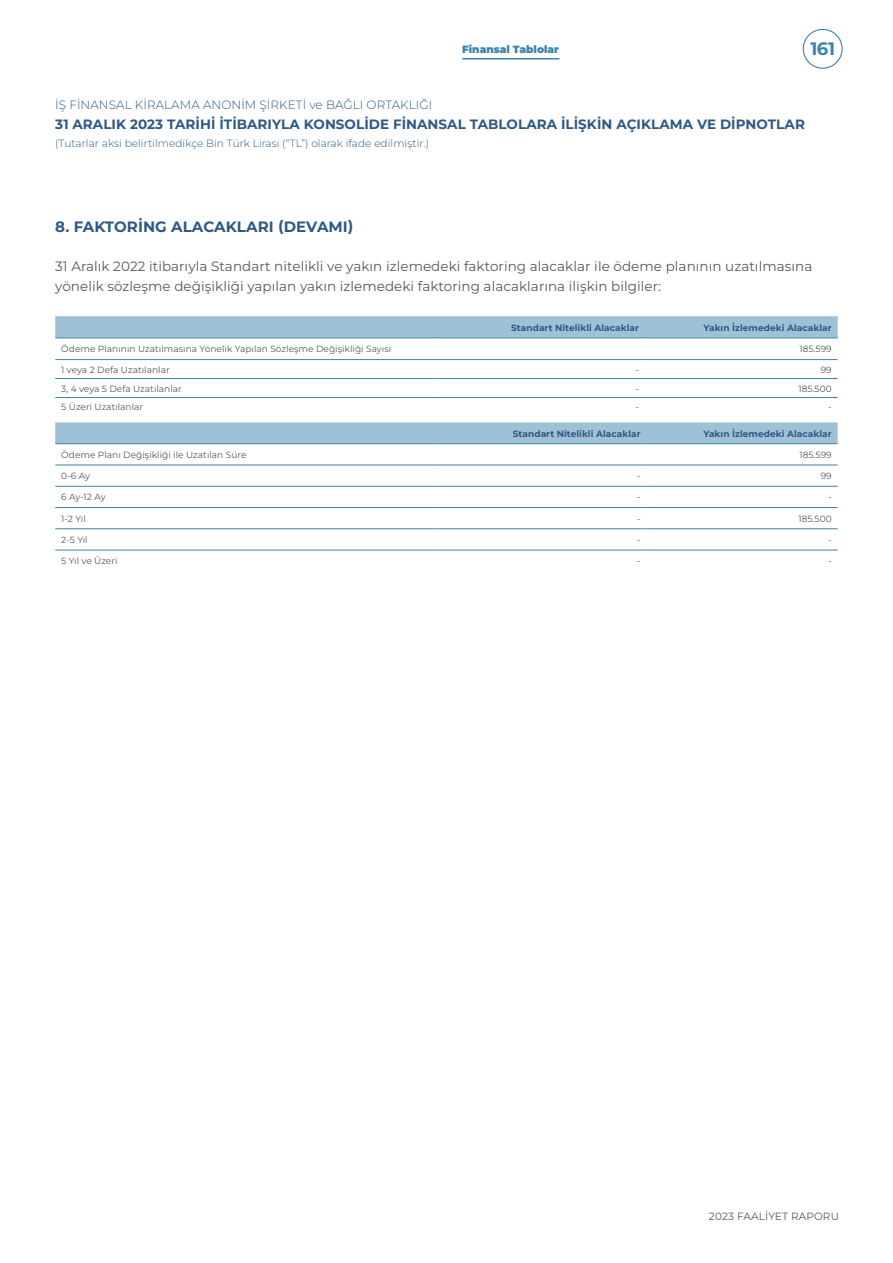
<style>
.page{position:relative;width:893px;height:1263px;background:#fff}
.page>*{position:absolute;margin:0;border:0;box-sizing:border-box;transform-origin:0 0}
.t1{font:700 18px "Montserrat";color:#3c84ab}
.t2{font:700 15px "Montserrat";letter-spacing:.005em;color:#2e5985}
.t3{font:13.5px/19.5px "Montserrat";letter-spacing:.005em;color:#575756}
.t4{font:700 13.5px "Montserrat";letter-spacing:.005em;color:#2e5985}
.t5{font:300 12px "Montserrat";letter-spacing:.005em;color:#2e5985}
.t6{font:300 10.5px "Montserrat";letter-spacing:.005em;color:#2e5985}
.t7{font:10.5px "Montserrat";letter-spacing:.01em;color:#575756}
.t8{font:900 10.5px "Montserrat";color:#3c84ab}
.t9{font:9px "Montserrat";letter-spacing:.005em;color:#575756}
.t10{font:700 9px "Montserrat";letter-spacing:.005em;color:#2e5985}
</style>
<div class="page">
<div style="left:803px;top:29px;width:40px;height:40px;border:1px solid #3c84ab;border-radius:50%"></div>
<hr style="left:462px;top:58px;width:97px;height:2px;background:#3c84ab">
<svg style="left:55px;top:316px;width:783px;height:22px;background:#9cc0d4"></svg>
<hr style="left:55px;top:338px;width:382px;height:1px;background:#3c84ab">
<hr style="left:437px;top:338px;width:208px;height:1px;background:#3c84ab">
<hr style="left:645px;top:338px;width:193px;height:1px;background:#3c84ab">
<hr style="left:55px;top:359px;width:382px;height:1px;background:#3c84ab">
<hr style="left:437px;top:359px;width:208px;height:1px;background:#3c84ab">
<hr style="left:645px;top:359px;width:193px;height:1px;background:#3c84ab">
<hr style="left:55px;top:378px;width:382px;height:1px;background:#3c84ab">
<hr style="left:437px;top:378px;width:208px;height:1px;background:#3c84ab">
<hr style="left:645px;top:378px;width:193px;height:1px;background:#3c84ab">
<hr style="left:55px;top:397px;width:382px;height:1px;background:#3c84ab">
<hr style="left:437px;top:397px;width:208px;height:1px;background:#3c84ab">
<hr style="left:645px;top:397px;width:193px;height:1px;background:#3c84ab">
<div style="left:55px;top:422px;width:783px;height:21px;background:#9ec2d5"></div>
<hr style="left:647px;top:443px;width:191px;height:1px;background:#3c84ab">
<hr style="left:647px;top:465px;width:191px;height:1px;background:#3c84ab">
<hr style="left:647px;top:486px;width:191px;height:1px;background:#3c84ab">
<hr style="left:55px;top:443px;width:382px;height:1px;background:#3c84ab">
<hr style="left:437px;top:443px;width:210px;height:1px;background:#3c84ab">
<hr style="left:55px;top:465px;width:382px;height:1px;background:#3c84ab">
<hr style="left:437px;top:465px;width:210px;height:1px;background:#3c84ab">
<hr style="left:55px;top:486px;width:382px;height:1px;background:#3c84ab">
<hr style="left:437px;top:486px;width:210px;height:1px;background:#3c84ab">
<hr style="left:55px;top:507px;width:382px;height:1px;background:#3c84ab">
<hr style="left:437px;top:507px;width:210px;height:1px;background:#3c84ab">
<hr style="left:647px;top:507px;width:191px;height:1px;background:#3c84ab">
<hr style="left:55px;top:528px;width:382px;height:1px;background:#3c84ab">
<hr style="left:437px;top:528px;width:210px;height:1px;background:#3c84ab">
<hr style="left:647px;top:528px;width:191px;height:1px;background:#3c84ab">
<hr style="left:55px;top:550px;width:382px;height:1px;background:#3c84ab">
<hr style="left:437px;top:550px;width:210px;height:1px;background:#3c84ab">
<hr style="left:647px;top:550px;width:191px;height:1px;background:#3c84ab">
<p class="t8" style="left:462px;top:43px;width:98px">Finansal Tablolar</p>
<h1 class="t1" style="left:810px;top:37px;width:26px">161</h1>
<h3 class="t5" style="left:55px;top:97px;width:379px">İŞ FİNANSAL KİRALAMA ANONİM ŞİRKETİ ve BAĞLI ORTAKLIĞI</h3>
<h3 class="t4" style="left:55px;top:115px;width:751px">31 ARALIK 2023 TARİHİ İTİBARIYLA KONSOLİDE FİNANSAL TABLOLARA İLİŞKİN AÇIKLAMA VE DİPNOTLAR</h3>
<p class="t6" style="left:55px;top:136px;width:375px">(Tutarlar aksi belirtilmedikçe Bin Türk Lirası (“TL”) olarak ifade edilmiştir.)</p>
<h2 class="t2" style="left:55px;top:217px;width:300px">8. FAKTORİNG ALACAKLARI (DEVAMI)</h2>
<h3 class="t3" style="left:55px;top:256px;width:758px">31 Aralık 2022 itibarıyla Standart nitelikli ve yakın izlemedeki faktoring alacaklar ile ödeme planının uzatılmasına yönelik sözleşme değişikliği yapılan yakın izlemedeki faktoring alacaklarına ilişkin bilgiler:</h3>
<p class="t10" style="left:511px;top:321px;width:129px">Standart Nitelikli Alacaklar</p>
<p class="t10" style="left:703px;top:321px;width:130px">Yakın İzlemedeki Alacaklar</p>
<p class="t9" style="left:61px;top:343px;width:331px">Ödeme Planının Uzatılmasına Yönelik Yapılan Sözleşme Değişikliği Sayısı</p>
<p class="t9" style="left:799px;top:343px;width:34px">185.599</p>
<p class="t9" style="left:61px;top:363px;width:110px">1 veya 2 Defa Uzatılanlar</p>
<p class="t9" style="left:635px;top:363px;width:5px">-</p>
<p class="t9" style="left:821px;top:363px;width:13px">99</p>
<p class="t9" style="left:61px;top:382px;width:122px">3, 4 veya 5 Defa Uzatılanlar</p>
<p class="t9" style="left:635px;top:382px;width:5px">-</p>
<p class="t9" style="left:798px;top:382px;width:35px">185.500</p>
<p class="t9" style="left:61px;top:401px;width:83px">5 Üzeri Uzatılanlar</p>
<p class="t9" style="left:635px;top:401px;width:5px">-</p>
<p class="t9" style="left:828px;top:401px;width:5px">-</p>
<p class="t10" style="left:513px;top:427px;width:129px">Standart Nitelikli Alacaklar</p>
<p class="t10" style="left:703px;top:427px;width:130px">Yakın İzlemedeki Alacaklar</p>
<p class="t9" style="left:61px;top:449px;width:187px">Ödeme Planı Değişikliği ile Uzatılan Süre</p>
<p class="t9" style="left:799px;top:449px;width:34px">185.599</p>
<p class="t9" style="left:61px;top:470px;width:30px">0-6 Ay</p>
<p class="t9" style="left:637px;top:470px;width:5px">-</p>
<p class="t9" style="left:821px;top:470px;width:13px">99</p>
<p class="t9" style="left:61px;top:491px;width:46px">6 Ay-12 Ay</p>
<p class="t9" style="left:637px;top:491px;width:5px">-</p>
<p class="t9" style="left:828px;top:491px;width:5px">-</p>
<p class="t9" style="left:61px;top:512px;width:26px">1-2 Yıl</p>
<p class="t9" style="left:637px;top:512px;width:5px">-</p>
<p class="t9" style="left:798px;top:512px;width:35px">185.500</p>
<p class="t9" style="left:61px;top:534px;width:28px">2-5 Yıl</p>
<p class="t9" style="left:637px;top:534px;width:5px">-</p>
<p class="t9" style="left:828px;top:534px;width:5px">-</p>
<p class="t9" style="left:61px;top:555px;width:58px">5 Yıl ve Üzeri</p>
<p class="t9" style="left:637px;top:555px;width:5px">-</p>
<p class="t9" style="left:828px;top:555px;width:5px">-</p>
<p class="t7" style="left:709px;top:1209px;width:132px">2023 FAALİYET RAPORU</p>
</div>
